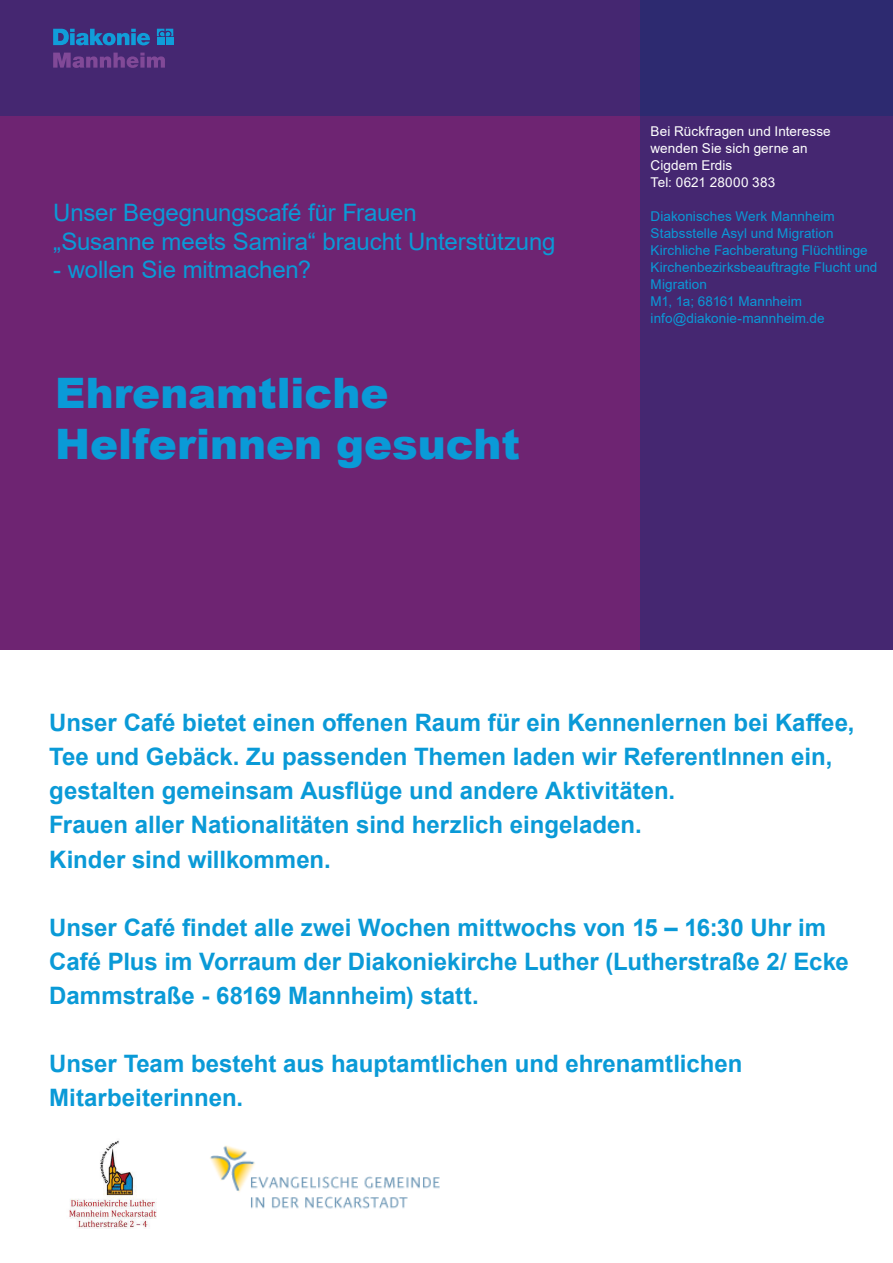
<style>
.page{position:relative;width:893px;height:1263px;background:#fff}
.page>*{position:absolute;margin:0;border:0;box-sizing:border-box;transform-origin:0 0}
._01_Texte_13_5pt_Bol{font:900 42px/51px "Arial";color:#0a9ad7}
._02_Texte_9pt_Roman{font:700 24px/34px "Arial";color:#0a9ad7}
._01_Texte_13_5pt_Bol-2{font:24px/28.5px "Arial";letter-spacing:-.005em;color:#0a9ad7}
._02_Texte_9pt_Roman-2{font:13.5px/17px "Arial";letter-spacing:.005em;color:#0a9ad7}
._02_Texte_9pt_Roman-3{font:13.5px/17px "Arial";letter-spacing:.01em;color:#fff}
._03_Texte_9pt_Bold_B{font:13.5px "Arial";letter-spacing:.005em;color:#0a9ad7}
</style>
<div class="page">
<div style="left:640px;top:0;width:253px;height:117px;background:#2d2a70"></div>
<div style="left:640px;top:117px;width:253px;height:532px;background:#452771"></div>
<div style="left:0;top:117px;width:640px;height:532px;background:#6e2472"></div>
<img style="left:69px;top:1140px;width:88px;height:88px">
<img style="left:210px;top:1145px;width:230px;height:64px">
<div style="left:0;top:0;width:640px;height:116px;background:#452771"></div>
<svg style="left:53px;top:29px;width:97px;height:16px"></svg>
<svg style="left:157px;top:29px;width:16px;height:7px"></svg>
<div style="left:157px;top:38px;width:7px;height:7px;background:#109dd9"></div>
<div style="left:166px;top:38px;width:7px;height:7px;background:#109dd9"></div>
<svg style="left:53px;top:53px;width:112px;height:15px"></svg>
<p class="_01_Texte_13_5pt_Bol-2" style="left:53px;top:198px;width:504px">Unser Begegnungscafé für Frauen<br>„Susanne meets Samira“ braucht Unterstützung</p>
<p class="_01_Texte_13_5pt_Bol-2" style="left:53px;top:255px;width:259px">- wollen Sie mitmachen?</p>
<p class="_01_Texte_13_5pt_Bol" style="left:55px;top:366px;width:466px">Ehrenamtliche<br>Helferinnen gesucht</p>
<p class="_02_Texte_9pt_Roman-3" style="left:651px;top:123px;width:182px">Bei Rückfragen und Interesse wenden Sie sich gerne an</p>
<p class="_02_Texte_9pt_Roman-3" style="left:651px;top:157px;width:126px">Cigdem Erdis<br>Tel: 0621 28000 383</p>
<p class="_02_Texte_9pt_Roman-2" style="left:651px;top:208px;width:186px">Diakonisches Werk Mannheim</p>
<p class="_02_Texte_9pt_Roman-2" style="left:651px;top:225px;width:185px">Stabsstelle Asyl und Migration</p>
<p class="_02_Texte_9pt_Roman-2" style="left:651px;top:242px;width:219px">Kirchliche Fachberatung Flüchtlinge</p>
<p class="_02_Texte_9pt_Roman-2" style="left:651px;top:259px;width:228px">Kirchenbezirksbeauftragte Flucht und<br>Migration</p>
<p class="_02_Texte_9pt_Roman-2" style="left:651px;top:293px;width:153px">M1, 1a; 68161 Mannheim</p>
<p class="_03_Texte_9pt_Bold_B" style="left:651px;top:309px;width:176px">info@diakonie-mannheim.de</p>
<p class="_02_Texte_9pt_Roman" style="left:49px;top:706px;width:807px">Unser Café bietet einen offenen Raum für ein Kennenlernen bei Kaffee,<br>Tee und Gebäck. Zu passenden Themen laden wir ReferentInnen ein,</p>
<p class="_02_Texte_9pt_Roman" style="left:49px;top:774px;width:627px">gestalten gemeinsam Ausflüge und andere Aktivitäten.<br>Frauen aller Nationalitäten sind herzlich eingeladen.<br>Kinder sind willkommen.</p>
<p class="_02_Texte_9pt_Roman" style="left:49px;top:910px;width:801px">Unser Café findet alle zwei Wochen mittwochs von 15 – 16:30 Uhr im<br>Café Plus im Vorraum der Diakoniekirche Luther (Lutherstraße 2/ Ecke<br>Dammstraße - 68169 Mannheim) statt.</p>
<p class="_02_Texte_9pt_Roman" style="left:49px;top:1046px;width:695px">Unser Team besteht aus hauptamtlichen und ehrenamtlichen<br>Mitarbeiterinnen.</p>
</div>
